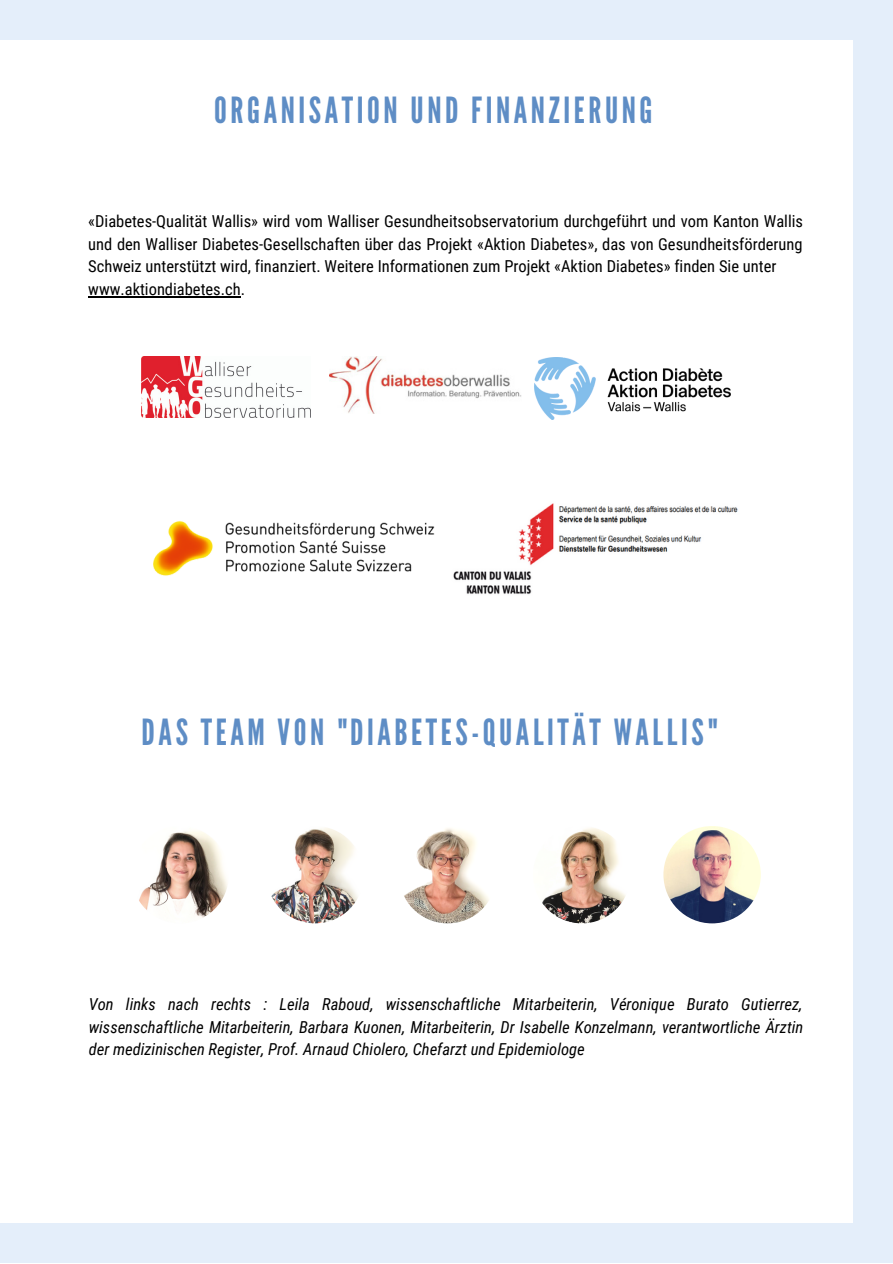
<style>
.page{position:relative;width:893px;height:1264px;background:#fff}
.page>*{position:absolute;margin:0;border:0;box-sizing:border-box;transform-origin:0 0}
.t1{font:36px "League Gothic";letter-spacing:.1em;color:#5e8dc5}
.t2{font:16.5px/22.5px "Roboto Condensed";color:#000}
.t3{font:italic 16.5px/22.5px "Roboto Condensed";color:#000;text-align:justify}
</style>
<div class="page">
<div style="left:0;top:0;width:892px;height:39px;background:#e4eefa"></div>
<div style="left:853px;top:0;width:39px;height:1262px;background:#e4eefa"></div>
<div style="left:0;top:1223px;width:892px;height:39px;background:#e4eefa"></div>
<img style="left:153px;top:521px;width:281px;height:55px">
<img style="left:453px;top:503px;width:285px;height:92px">
<img style="left:534px;top:357px;width:197px;height:62px">
<img style="left:142px;top:356px;width:168px;height:61px">
<img style="left:330px;top:356px;width:191px;height:58px">
<hr style="left:88px;top:296px;width:153px;height:1px;background:#000">
<img style="left:131px;top:826px;width:98px;height:97px;border-radius:50%">
<img style="left:266px;top:826px;width:98px;height:97px;border-radius:50%">
<img style="left:399px;top:826px;width:97px;height:97px;border-radius:50%">
<img style="left:663px;top:826px;width:97px;height:97px;border-radius:50%">
<img style="left:533px;top:826px;width:97px;height:97px;border-radius:50%">
<h1 class="t1" style="left:214px;top:89px;width:440px">ORGANISATION UND FINANZIERUNG</h1>
<p class="t2" style="left:88px;top:210px;width:716px">«Diabetes-Qualität Wallis» wird vom Walliser Gesundheitsobservatorium durchgeführt und vom Kanton Wallis und den Walliser Diabetes-Gesellschaften über das Projekt «Aktion Diabetes», das von Gesundheitsförderung Schweiz unterstützt wird, finanziert. Weitere Informationen zum Projekt «Aktion Diabetes» finden Sie unter www.aktiondiabetes.ch.</p>
<h1 class="t1" style="left:142px;top:711px;width:576px">DAS TEAM VON "DIABETES-QUALITÄT WALLIS"</h1>
<p class="t3" style="left:89px;top:993px;width:716px">Von links nach rechts : Leila Raboud, wissenschaftliche Mitarbeiterin, Véronique Burato Gutierrez, wissenschaftliche Mitarbeiterin, Barbara Kuonen, Mitarbeiterin, Dr Isabelle Konzelmann, verantwortliche Ärztin der medizinischen Register, Prof. Arnaud Chiolero, Chefarzt und Epidemiologe</p>
</div>
